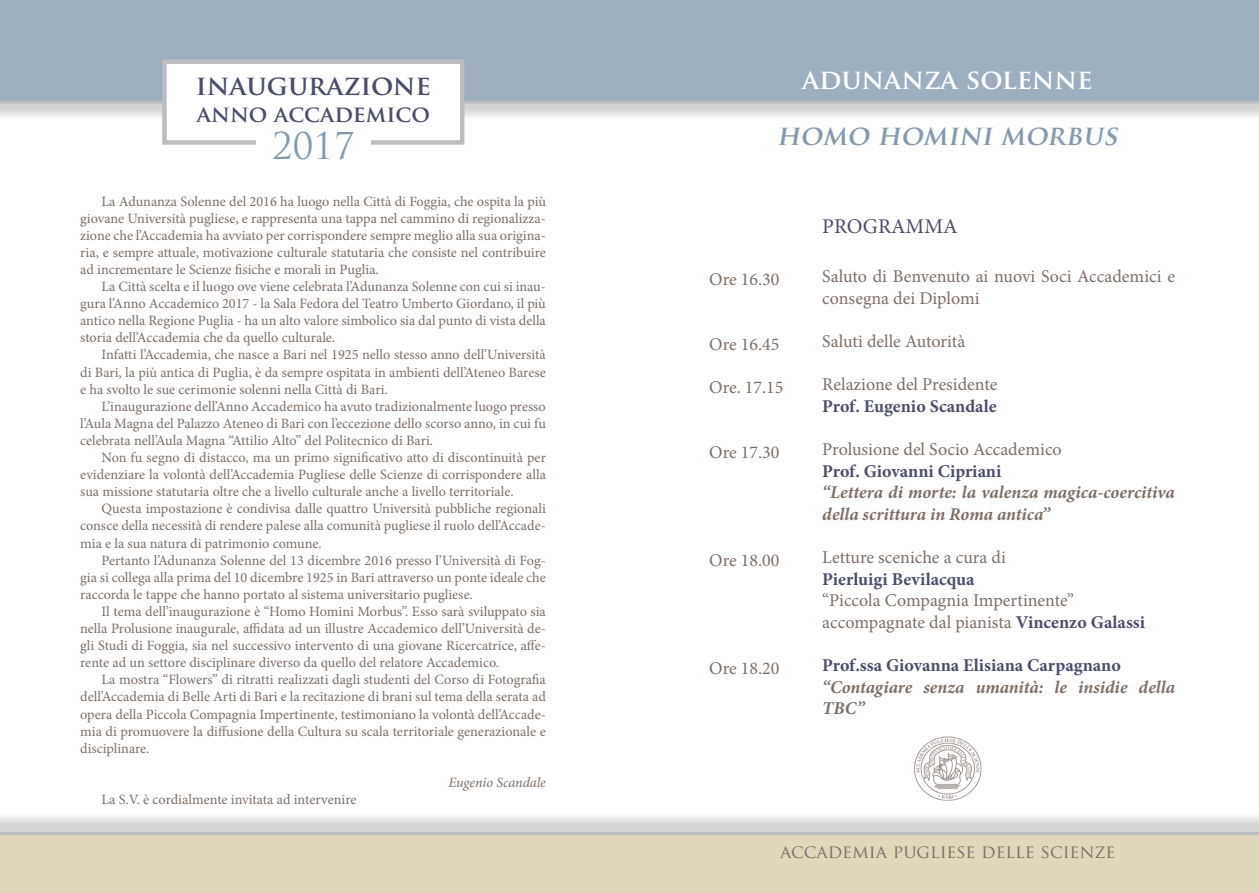
<style>
.page{position:relative;width:1259px;height:893px;background:#fff}
.page>*{position:absolute;margin:0;border:0;box-sizing:border-box;transform-origin:0 0}
.t1{font:36px "Trajan Pro";color:#859aaf}
.t2{font:italic 700 27px "Trajan Pro";color:#859aaf}
.t3{font:700 27px "Trajan Pro";color:#fff}
.t4{font:700 27px "Trajan Pro";color:#4a4e6b}
.t5{font:700 22.5px "Trajan Pro";color:#4a4e6b}
.t6{font:21px "Minion Pro";color:#4a4e6b}
.t7{font:18px/21.6px "Minion Pro";color:#7d6f66}
.t8{font:italic 700 18px/21.6px "Minion Pro";color:#7d6f66}
.t9{font:700 18px "Minion Pro";color:#4a4e6b}
.t10{font:18px "Trajan Pro";color:#7d6f66}
.t11{font:14.25px/17.1px "Minion Pro";color:#7d6f66;text-align:justify}
.t12{font:italic 14.25px "Minion Pro";letter-spacing:-.005em;color:#7d6f66}
.s1{font-weight:700;color:#4a4e6b}
</style>
<div class="page">
<div style="left:0;top:0;width:1259px;height:122px;background:#231f20;opacity:.2"></div>
<div style="left:0;top:0;width:1259px;height:104px;background:#9daebf"></div>
<div style="left:0;top:811px;width:1259px;height:82px;background:#231f20;opacity:.2"></div>
<div style="left:0;top:832px;width:1259px;height:61px;background:#dfd6bc"></div>
<div style="left:162px;top:59px;width:302px;height:86px;background:#fff;border:4px solid #bcbdc0"></div>
<div style="left:256px;top:132px;width:114px;height:42px;background:#fff"></div>
<img style="left:914px;top:736px;width:68px;height:65px">
<p class="t4" style="left:196px;top:68px;width:237px">INAUGURAZIONE</p>
<p class="t5" style="left:197px;top:100px;width:234px">ANNO ACCADEMICO</p>
<p class="t1" style="left:272px;top:124px;width:84px">2017</p>
<p class="t11" style="left:80px;top:192px;width:467px;text-indent:21px">La Adunanza Solenne del 2016 ha luogo nella Città di Foggia, che ospita la più giovane Università pugliese, e rappresenta una tappa nel cammino di regionalizza&shy;zione che l’Accademia ha avviato per corrispondere sempre meglio alla sua origina&shy;ria, e sempre attuale, motivazione culturale statutaria che consiste nel contribuire ad incrementare le Scienze fisiche e morali in Puglia.</p>
<p class="t11" style="left:80px;top:278px;width:467px;text-indent:21px">La Città scelta e il luogo ove viene celebrata l’Adunanza Solenne con cui si inau&shy;gura l’Anno Accademico 2017 - la Sala Fedora del Teatro Umberto Giordano, il più antico nella Regione Puglia - ha un alto valore simbolico sia dal punto di vista della storia dell’Accademia che da quello culturale.</p>
<p class="t11" style="left:80px;top:346px;width:467px;text-indent:21px">Infatti l’Accademia, che nasce a Bari nel 1925 nello stesso anno dell’Università di Bari, la più antica di Puglia, è da sempre ospitata in ambienti dell’Ateneo Barese e ha svolto le sue cerimonie solenni nella Città di Bari.</p>
<p class="t11" style="left:80px;top:398px;width:467px;text-indent:21px">L’inaugurazione dell’Anno Accademico ha avuto tradizionalmente luogo presso l’Aula Magna del Palazzo Ateneo di Bari con l’eccezione dello scorso anno, in cui fu celebrata nell’Aula Magna “Attilio Alto” del Politecnico di Bari.</p>
<p class="t11" style="left:80px;top:449px;width:467px;text-indent:21px">Non fu segno di distacco, ma un primo significativo atto di discontinuità per evidenziare la volontà dell’Accademia Pugliese delle Scienze di corrispondere alla sua missione statutaria oltre che a livello culturale anche a livello territoriale.</p>
<p class="t11" style="left:80px;top:500px;width:467px;text-indent:21px">Questa impostazione è condivisa dalle quattro Università pubbliche regionali consce della necessità di rendere palese alla comunità pugliese il ruolo dell’Accade&shy;mia e la sua natura di patrimonio comune.</p>
<p class="t11" style="left:80px;top:552px;width:467px;text-indent:21px">Pertanto l’Adunanza Solenne del 13 dicembre 2016 presso l’Università di Fog&shy;gia si collega alla prima del 10 dicembre 1925 in Bari attraverso un ponte ideale che raccorda le tappe che hanno portato al sistema universitario pugliese.</p>
<p class="t11" style="left:80px;top:603px;width:467px;text-indent:21px">Il tema dell’inaugurazione è “Homo Homini Morbus”. Esso sarà sviluppato sia nella Prolusione inaugurale, affidata ad un illustre Accademico dell’Università de&shy;gli Studi di Foggia, sia nel successivo intervento di una giovane Ricercatrice, affe&shy;rente ad un settore disciplinare diverso da quello del relatore Accademico.</p>
<p class="t11" style="left:80px;top:671px;width:467px;text-indent:21px">La mostra “Flowers” di ritratti realizzati dagli studenti del Corso di Fotografia dell’Accademia di Belle Arti di Bari e la recitazione di brani sul tema della serata ad opera della Piccola Compagnia Impertinente, testimoniano la volontà dell’Accade&shy;mia di promuovere la diffusione della Cultura su scala territoriale generazionale e disciplinare.</p>
<p class="t12" style="left:448px;top:773px;width:99px">Eugenio Scandale</p>
<p class="t11" style="left:101px;top:791px;width:257px">La S.V. è cordialmente invitata ad intervenire</p>
<p class="t3" style="left:802px;top:63px;width:292px">ADUNANZA SOLENNE</p>
<p class="t2" style="left:777px;top:118px;width:348px">HOMO HOMINI MORBUS</p>
<p class="t7" style="left:709px;top:268px;width:72px">Ore 16.30</p>
<p class="t7" style="left:709px;top:333px;width:72px">Ore 16.45</p>
<p class="t7" style="left:709px;top:376px;width:76px">Ore. 17.15</p>
<p class="t7" style="left:709px;top:441px;width:72px">Ore 17.30</p>
<p class="t7" style="left:709px;top:549px;width:72px">Ore 18.00</p>
<p class="t7" style="left:709px;top:657px;width:72px">Ore 18.20</p>
<p class="t6" style="left:822px;top:212px;width:137px">PROGRAMMA</p>
<p class="t7" style="left:822px;top:266px;width:354px">Saluto di Benvenuto ai nuovi Soci Accademici e consegna dei Diplomi</p>
<p class="t7" style="left:822px;top:331px;width:144px">Saluti delle Autorità</p>
<p class="t7" style="left:822px;top:374px;width:177px">Relazione del Presidente</p>
<p class="t9" style="left:822px;top:394px;width:176px">Prof. Eugenio Scandale</p>
<p class="t7" style="left:822px;top:439px;width:241px">Prolusione del Socio Accademico</p>
<p class="t9" style="left:822px;top:458px;width:181px">Prof. Giovanni Cipriani</p>
<p class="t8" style="left:822px;top:482px;width:354px">“Lettera di morte: la valenza magica-coercitiva della scrittura in Roma antica”</p>
<p class="t7" style="left:822px;top:547px;width:185px">Letture sceniche a cura di</p>
<p class="t9" style="left:822px;top:566px;width:154px">Pierluigi Bevilacqua</p>
<p class="t7" style="left:822px;top:590px;width:253px">“Piccola Compagnia Impertinente”</p>
<p class="t7" style="left:822px;top:612px;width:324px">accompagnate dal pianista <span class="s1">Vincenzo Galassi</span></p>
<p class="t9" style="left:822px;top:653px;width:300px">Prof.ssa Giovanna Elisiana Carpagnano</p>
<p class="t8" style="left:822px;top:676px;width:354px">“Contagiare senza umanità: le insidie della<br>TBC”</p>
<p class="t10" style="left:780px;top:840px;width:337px">ACCADEMIA PUGLIESE DELLE SCIENZE</p>
</div>
